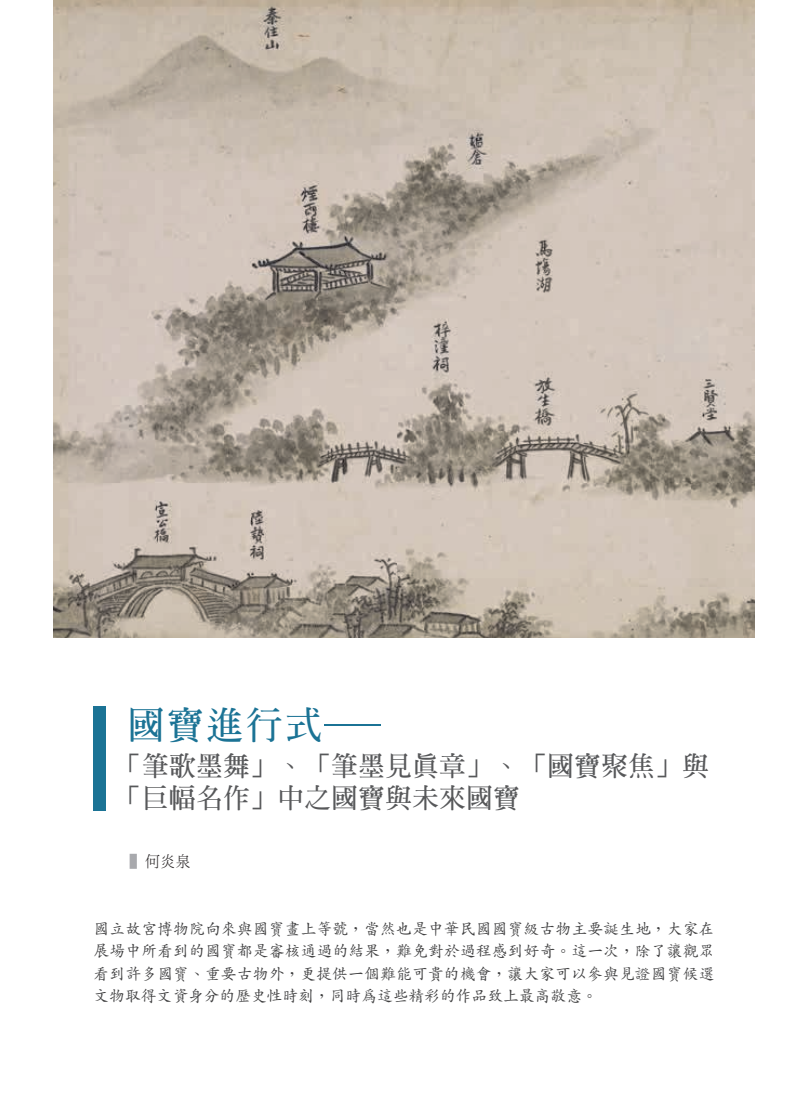
<style>
.page{position:relative;width:808px;height:1106px;background:#fff}
.page>*{position:absolute;margin:0;border:0;box-sizing:border-box;transform-origin:0 0}
.t1{font:700 37.5px "AR Ming B5";letter-spacing:.05em;color:#1b7395}
.t2{font:700 27px/32.4px "AR Ming B5";color:#57585a}
.t3{font:500 15.75px/22.5px "AR Kai B5";color:#3e3e3f;text-align:justify}
.t4{font:300 15px "AR Ming B5";color:#231f20}
.s1{color:#a8a9ad}
.s2{font-family:"AR Ming B5";font-weight:300}
</style>
<div class="page">
<img style="left:53px;top:0;width:702px;height:637px">
<div style="left:94px;top:706px;width:12px;height:104px;background:#1b7395"></div>
<h1 class="t1" style="left:128px;top:706px;width:255px">國寶進行式─</h1>
<h2 class="t2" style="left:114px;top:749px;width:597px">「筆歌墨舞」、「筆墨見真章」、「國寶聚焦」與「巨幅名作」中之國寶與未來國寶</h2>
<p class="t4" style="left:130px;top:853px;width:63px"><span class="s1">▌</span>何炎泉</p>
<p class="t3" style="left:94px;top:917px;width:622px">國立故宮博物院向來與國寶畫上等號<span class="s2">，</span>當然也是中華民國國寶級古物主要誕生地<span class="s2">，</span>大家在展場中所看到的國寶都是審核通過的結果<span class="s2">，</span>難免對於過程感到好奇<span class="s2">。</span>這一次<span class="s2">，</span>除了讓觀眾看到許多國寶<span class="s2">、</span>重要古物外<span class="s2">，</span>更提供一個難能可貴的機會<span class="s2">，</span>讓大家可以參與見證國寶候選文物取得文資身分的歷史性時刻<span class="s2">，</span>同時為這些精彩的作品致上最高敬意<span class="s2">。</span></p>
</div>
